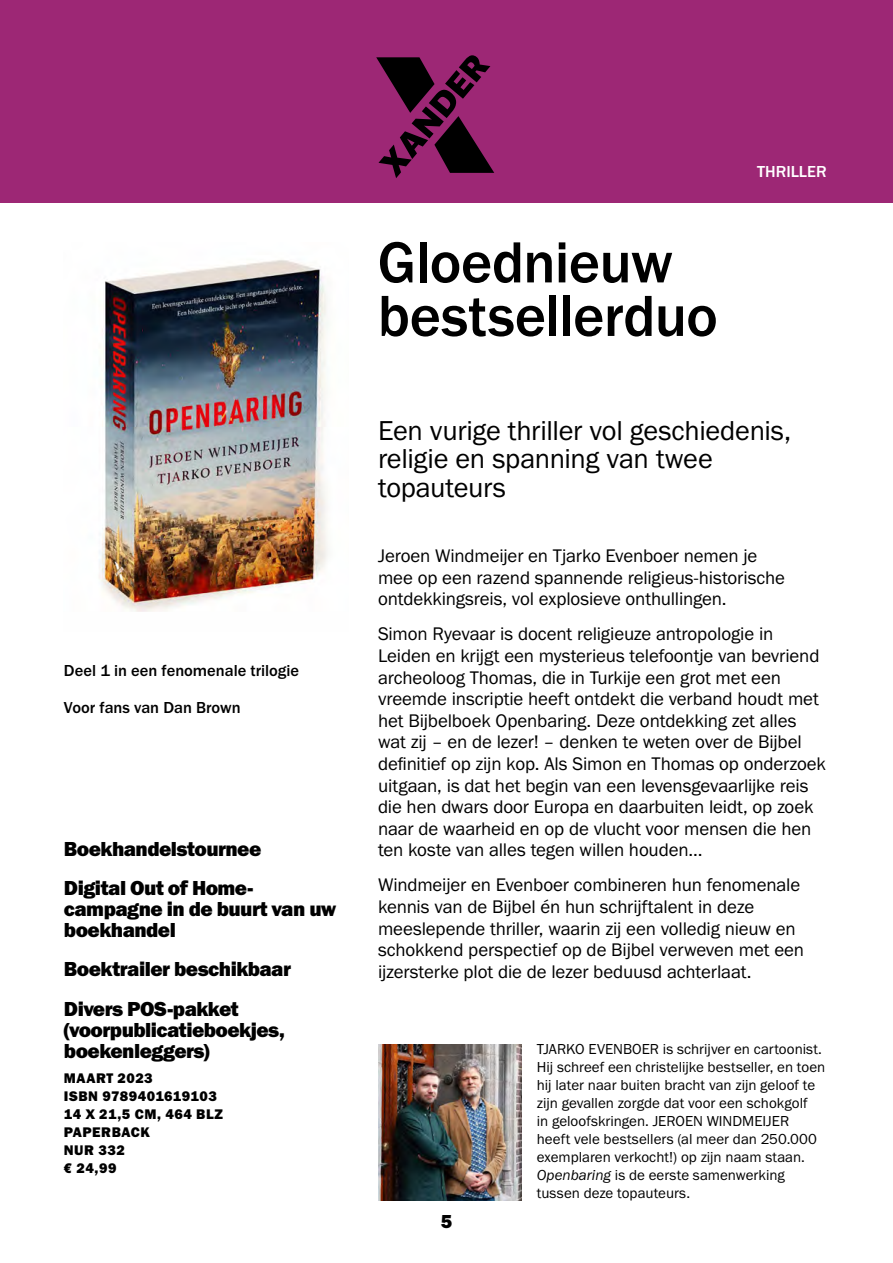
<style>
.page{position:relative;width:893px;height:1263px;background:#fff}
.page>*{position:absolute;margin:0;border:0;box-sizing:border-box;transform-origin:0 0}
.t1{font:500 60px/53.6px "Franklin Gothic URW";letter-spacing:-.01em;color:#000}
.t2{font:28.35px/28.3px "Franklin Gothic URW Boo";letter-spacing:-.01em;color:#000}
.t3{font:21px/39.2px "Franklin Gothic URW Hea";letter-spacing:-.025em;color:#000}
.t4{font:19.5px "Franklin Gothic URW Hea";color:#000}
.t5{font:18.9px/21.6px "Franklin Gothic URW Boo";letter-spacing:-.01em;color:#000}
.t6{font:500 16.5px "Franklin Gothic URW";color:#000}
.t7{font:500 16.5px "Franklin Gothic URW";color:#fff}
.t8{font:15px/18px "Franklin Gothic URW Boo";color:#000}
.t9{font:14.4px/18px "Franklin Gothic URW Hea";letter-spacing:.035em;color:#000}
.s1{font-family:"Franklin Gothic URW Boo Ita"}
</style>
<div class="page">
<div style="left:0;top:0;width:893px;height:202px;background:#9d2775"></div>
<svg style="left:376px;top:55px;width:118px;height:123px"></svg>
<img style="left:378px;top:1044px;width:144px;height:156px">
<img style="left:99px;top:260px;width:229px;height:352px">
<p class="t6" style="left:64px;top:661px;width:237px">Deel 1 in een fenomenale trilogie</p>
<p class="t6" style="left:64px;top:697px;width:178px">Voor fans van Dan Brown</p>
<p class="t3" style="left:64px;top:829px;width:199px">Boekhandelstournee<br>Digital Out of Home-</p>
<p class="t3" style="left:64px;top:898px;width:274px;line-height:21px">campagne in de buurt van uw boekhandel</p>
<p class="t3" style="left:64px;top:949px;width:229px">Boektrailer beschikbaar<br>Divers POS-pakket</p>
<p class="t3" style="left:64px;top:1018px;width:222px;line-height:21px">(voorpublicatieboekjes, boekenleggers)</p>
<p class="t9" style="left:64px;top:1068px;width:161px">MAART 2023<br>ISBN 9789401619103<br>14 X 21,5 CM, 464 BLZ<br>PAPERBACK<br>NUR 332<br>€ 24,99</p>
<h1 class="t1" style="left:378px;top:235px;width:342px">Gloednieuw bestsellerduo</h1>
<p class="t7" style="left:757px;top:161px;width:71px">THRILLER</p>
<h2 class="t2" style="left:378px;top:416px;width:415px">Een vurige thriller vol geschiedenis, religie en spanning van twee topauteurs</h2>
<p class="t5" style="left:378px;top:544px;width:409px">Jeroen Windmeijer en Tjarko Evenboer nemen je mee op een razend spannende religieus-historische ontdekkingsreis, vol explosieve onthullingen.</p>
<p class="t5" style="left:378px;top:623px;width:449px">Simon Ryevaar is docent religieuze antropologie in Leiden en krijgt een mysterieus telefoontje van bevriend archeoloog Thomas, die in Turkije een grot met een vreemde inscriptie heeft ontdekt die verband houdt met het Bijbelboek Openbaring. Deze ontdekking zet alles wat zij – en de lezer! – denken te weten over de Bijbel definitief op zijn kop. Als Simon en Thomas op onderzoek uitgaan, is dat het begin van een levensgevaarlijke reis die hen dwars door Europa en daarbuiten leidt, op zoek naar de waarheid en op de vlucht voor mensen die hen ten koste van alles tegen willen houden…</p>
<p class="t5" style="left:378px;top:874px;width:428px">Windmeijer en Evenboer combineren hun fenomenale kennis van de Bijbel én hun schrijftalent in deze meeslepende thriller, waarin zij een volledig nieuw en schokkend perspectief op de Bijbel verweven met een ijzersterke plot die de lezer beduusd achterlaat.</p>
<p class="t4" style="left:441px;top:1209px;width:13px">5</p>
<p class="t8" style="left:537px;top:1040px;width:290px">TJARKO EVENBOER is schrijver en cartoonist.<br>Hij schreef een christelijke bestseller, en toen hij later naar buiten bracht van zijn geloof te zijn gevallen zorgde dat voor een schokgolf<br>in geloofskringen. JEROEN WINDMEIJER heeft vele bestsellers (al meer dan 250.000 exemplaren verkocht!) op zijn naam staan.<br><span class="s1">Openbaring</span> is de eerste samenwerking tussen deze topauteurs.</p>
</div>
